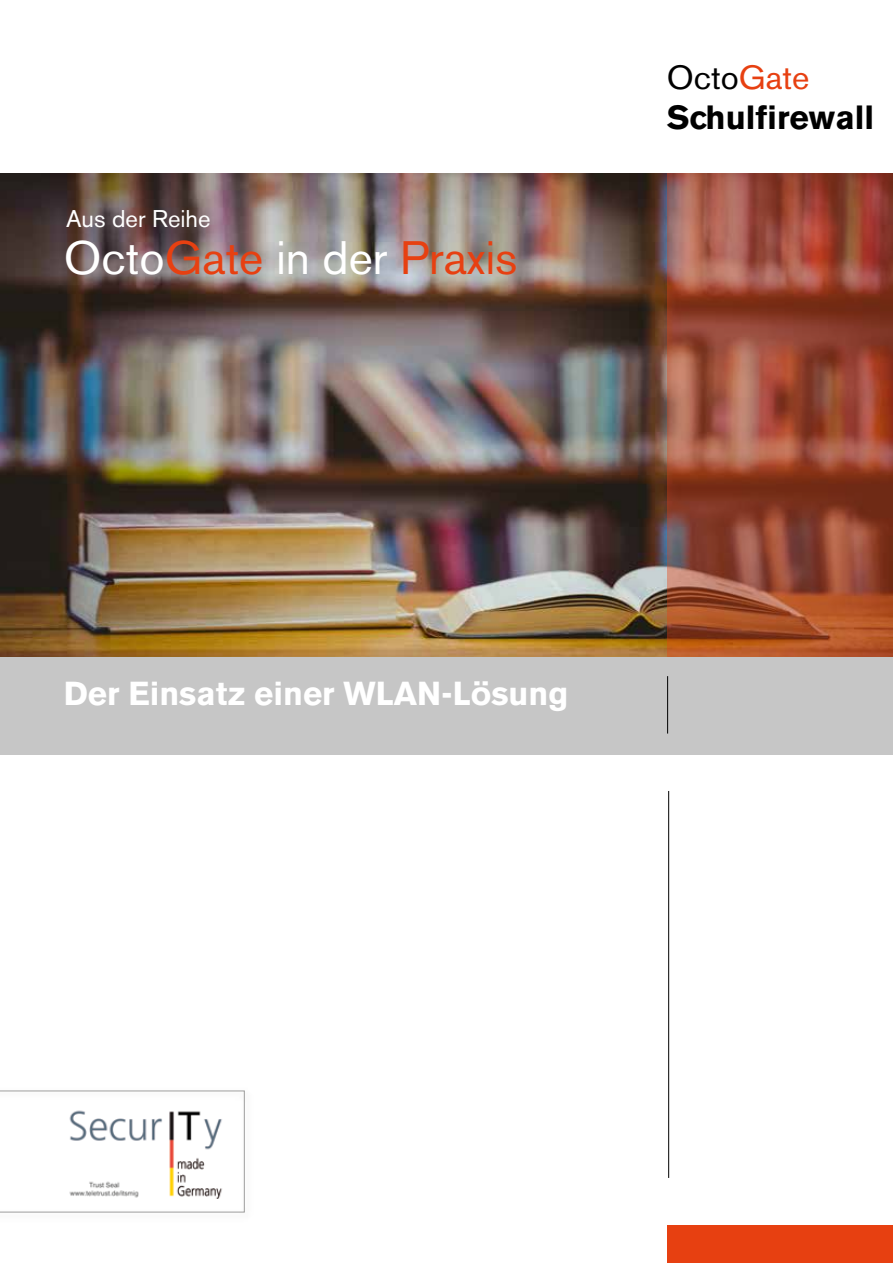
<style>
.page{position:relative;width:893px;height:1263px;background:#fff}
.page>*{position:absolute;margin:0;border:0;box-sizing:border-box;transform-origin:0 0}
.t1{font:46.5px "Akzidenz Grotesk BE";color:#e74011}
.t2{font:700 33.3px/39.9px "Akzidenz Grotesk BE";color:#000}
.t3{font:700 33px "Akzidenz Grotesk BE";color:#fff}
.t4{font:24px "Akzidenz Grotesk BE";color:#fff}
.s1{color:#fff}
.s2{font-weight:400}
.s3{font-weight:400;color:#e74011}
</style>
<div class="page">
<img style="left:0;top:173px;width:668px;height:484px">
<div style="left:0;top:657px;width:893px;height:98px;background:#c6c6c6"></div>
<div style="left:668px;top:1226px;width:225px;height:37px;background:#e74011"></div>
<hr style="left:668px;top:791px;width:1px;height:387px;background:#000">
<hr style="left:667px;top:676px;width:1px;height:57px;background:#000">
<svg style="left:668px;top:173px;width:225px;height:484px;background:#9a4c36"></svg>
<div style="left:0;top:1085px;width:257px;height:140px;background:#000;opacity:.5"></div>
<svg style="left:0;top:1091px;width:244px;height:121px"></svg>
<img style="left:65px;top:1105px;width:164px;height:94px">
<p class="t4" style="left:66px;top:205px;width:146px">Aus der Reihe</p>
<h1 class="t1" style="left:64px;top:230px;width:455px"><span class="s1">Octo</span>Gate <span class="s1">in der</span> Praxis</h1>
<p class="t2" style="left:667px;top:58px;width:209px"><span class="s2">Octo</span><span class="s3">Gate<br></span>Schulfirewall</p>
<p class="t3" style="left:64px;top:674px;width:506px">Der Einsatz einer WLAN-Lösung</p>
</div>
